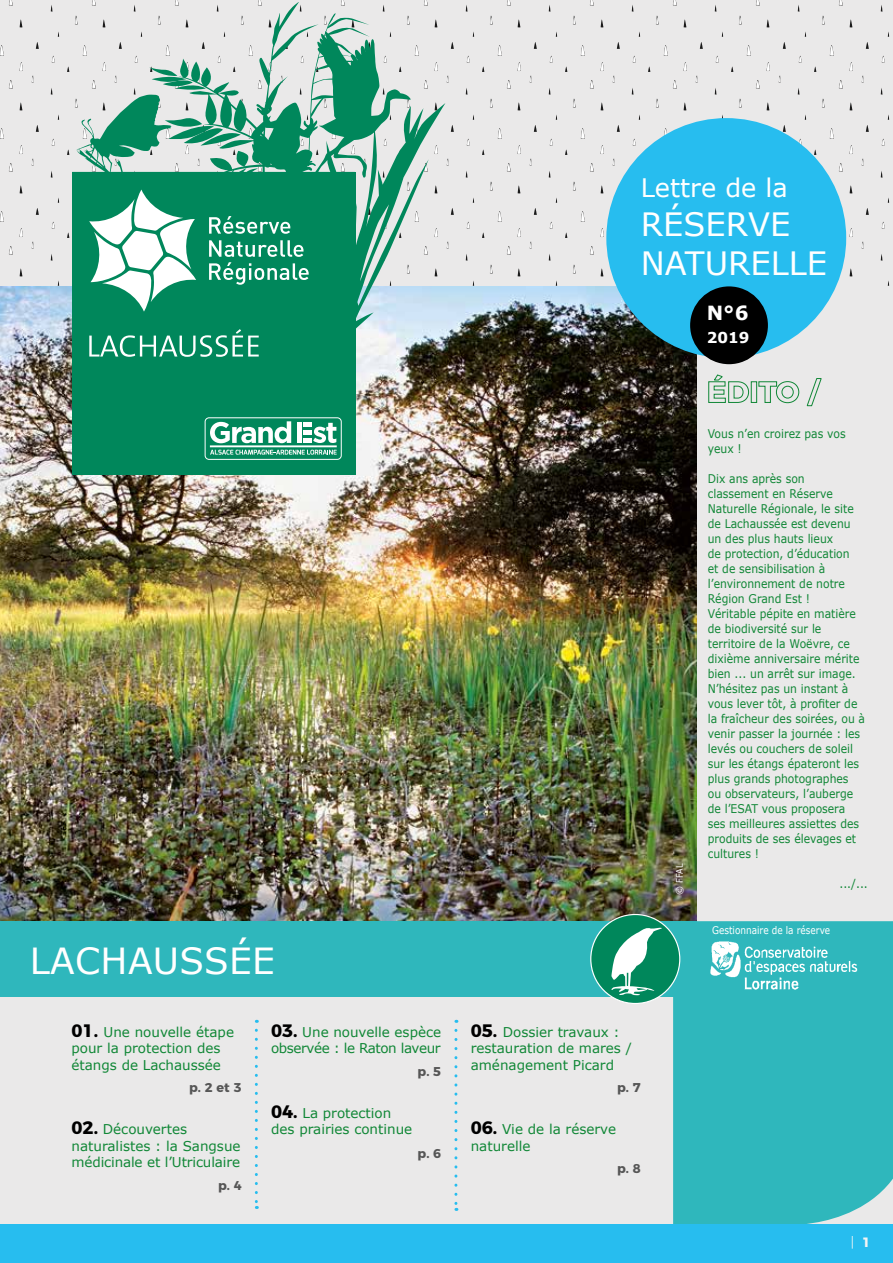
<style>
.page{position:relative;width:893px;height:1263px;background:#eae9e9}
.page>*{position:absolute;margin:0;border:0;box-sizing:border-box;transform-origin:0 0}
.t1{font:36px "Verdana";letter-spacing:.01em;color:#fff}
.t2{font:32.1px/38.5px "Verdana";color:#fff}
.t3{font:25.5px "Verdana";color:#fff}
.t4{font:700 19.5px "Verdana";color:#fff}
.t5{font:700 15px "Verdana";color:#fff}
.t6{font:13.5px/16.2px "Verdana";color:#108736}
.t7{font:13.5px/16.2px "Verdana";letter-spacing:-.03em;color:#108736}
.t8{font:300 13.5px "Montserrat";color:#f4f4f4}
.t9{font:700 12.75px "Montserrat";color:#565656}
.t10{font:12px/15px "Verdana";color:#108736;scale:.9 1}
.t11{font:10.5px "Verdana";color:#fff;scale:.85 1}
.t12{font:9px "Verdana";color:#fff}
.s1{font-family:"Montserrat";font-weight:700;font-size:18px;color:#000}
.s2{font-weight:700}
</style>
<div class="page">
<div style="left:673px;top:921px;width:220px;height:304px;background:#2fb7bc"></div>
<img style="left:0;top:286px;width:696px;height:635px">
<div style="left:0;top:921px;width:696px;height:76px;background:#2fb7bc"></div>
<div style="left:606px;top:118px;width:240px;height:240px;background:#27bdef;border-radius:50%"></div>
<div style="left:690px;top:286px;width:78px;height:78px;background:#000;border-radius:50%"></div>
<svg style="left:255px;top:1030px;width:3px;height:179px"></svg>
<svg style="left:454px;top:1030px;width:3px;height:181px"></svg>
<div style="left:0;top:1225px;width:893px;height:38px;background:#27bdef"></div>
<svg style="left:708px;top:374px;width:41px;height:29px"></svg>
<div style="left:751px;top:381px;width:6px;height:22px;border:1px solid #108736"></div>
<svg style="left:758px;top:381px;width:41px;height:22px"></svg>
<svg style="left:806px;top:378px;width:16px;height:28px"></svg>
<svg style="left:72px;top:2px;width:373px;height:472px"></svg>
<svg style="left:149px;top:67px;width:57px;height:23px"></svg>
<svg style="left:165px;top:116px;width:76px;height:30px"></svg>
<div style="left:72px;top:172px;width:283px;height:303px;background:#00875b"></div>
<div style="left:205px;top:417px;width:137px;height:43px;border:1px solid #fff;border-radius:4px"></div>
<svg style="left:210px;top:449px;width:127px;height:6px"></svg>
<svg style="left:210px;top:421px;width:81px;height:22px"></svg>
<svg style="left:303px;top:422px;width:33px;height:21px"></svg>
<hr style="left:297px;top:422px;width:4px;height:21px;background:#fff">
<hr style="left:210px;top:445px;width:127px;height:2px;background:#fff">
<svg style="left:209px;top:216px;width:81px;height:18px"></svg>
<svg style="left:209px;top:240px;width:100px;height:45px"></svg>
<svg style="left:89px;top:189px;width:107px;height:123px"></svg>
<svg style="left:89px;top:329px;width:170px;height:28px"></svg>
<img style="left:709px;top:941px;width:150px;height:48px">
<div style="left:591px;top:914px;width:89px;height:89px;background:#00875b;border-radius:50%"></div>
<svg style="left:611px;top:927px;width:51px;height:68px"></svg>
<h3 class="t3" style="left:641px;top:172px;width:148px">Lettre de la</h3>
<h2 class="t2" style="left:641px;top:206px;width:43px">RÉSE</h2>
<h2 class="t2" style="left:641px;top:206px;width:146px;text-indent:85px">RVE<br>NATU RELLE</h2>
<h3 class="t4" style="left:707px;top:301px;width:43px">N°6</h3>
<p class="t5" style="left:707px;top:328px;width:44px">2019</p>
<h1 class="t1" style="left:30px;top:938px;width:247px">lachaussée</h1>
<p class="t6" style="left:71px;top:1024px;width:164px"><span class="s1">01.</span> U ne nouvelle étape pour la protection des étangs de Lachaussée</p>
<p class="t9" style="left:189px;top:1077px;width:53px">p. 2 et 3</p>
<p class="t6" style="left:71px;top:1122px;width:171px"><span class="s1">02.</span> Découvertes naturalistes : la Sangsue médicinale et l’Utriculaire</p>
<p class="t9" style="left:218px;top:1175px;width:25px">p. 4</p>
<p class="t7" style="left:271px;top:1024px;width:172px"><span class="s1">03.</span> U ne nouvelle espèce observée : le Raton laveur</p>
<p class="t9" style="left:418px;top:1061px;width:25px">p. 5</p>
<p class="t6" style="left:271px;top:1105px;width:143px"><span class="s1">04.</span> La protection des prairies continue</p>
<p class="t9" style="left:418px;top:1142px;width:25px">p. 6</p>
<p class="t6" style="left:471px;top:1024px;width:163px"><span class="s1">05.</span> Dossier travaux : restauration de mares / aménagement Picard</p>
<p class="t9" style="left:617px;top:1077px;width:25px">p. 7</p>
<p class="t6" style="left:471px;top:1122px;width:147px"><span class="s1">06.</span> Vie de la réserve naturelle</p>
<p class="t9" style="left:617px;top:1158px;width:25px">p. 8</p>
<p class="t12" style="left:674px;top:894px;width:32px;rotate:-90deg">© FFAL</p>
<p class="t10" style="left:708px;top:426px;width:155px">Vous n’en croirez pas vos yeux !</p>
<p class="t10" style="left:708px;top:471px;width:176px">Dix ans après son classement en Réserve<br>Naturelle Régionale, le site de Lachaussée est devenu un des plus hauts lieux<br>de protection, d’éducation<br>et de sensibilisation à l’environnement de notre<br>Région Grand Est !<br>Véritable pépite en matière de biodiversité sur le territoire de la Woëvre, ce dixième anniversaire mérite bien ... un arrêt sur image.<br>N’hésitez pas un instant à vous lever tôt, à profiter de la fraîcheur des soirées, ou à venir passer la journée : les levés ou couchers de soleil sur les étangs épateront les plus grands photographes<br>ou observateurs, l’auberge de l’ESAT vous proposera ses meilleures assiettes des produits de ses élevages et cultures !</p>
<p class="t10" style="left:839px;top:876px;width:33px">.../...</p>
<p class="t11" style="left:712px;top:924px;width:140px">Gestionnaire de la réserve</p>
<p class="t8" style="left:851px;top:1232px;width:21px">| <span class="s2">1</span></p>
</div>
